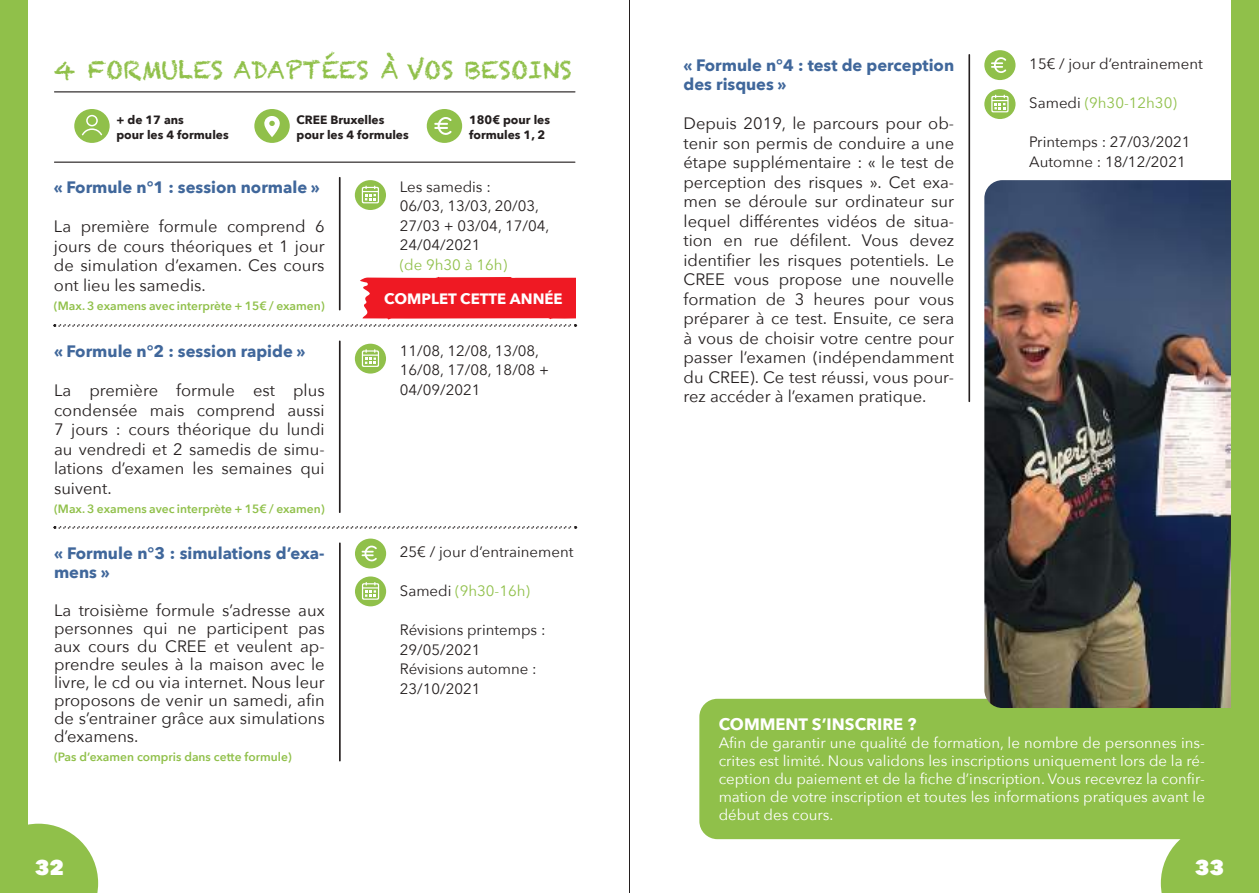
<style>
.page{position:relative;width:1259px;height:893px;background:#fff}
.page>*{position:absolute;margin:0;border:0;box-sizing:border-box;transform-origin:0 0}
.t1{font:24px "Chalkduster";color:#90c04a}
.t2{font:800 21px "Avenir Next";color:#fff}
.t3{font:16.5px/19.5px "Avenir Next";color:#241f1f;text-align:justify}
.t4{font:700 16.5px/19.5px "Avenir Next";color:#40679b}
.t5{font:700 16.5px "Avenir Next";color:#fff}
.t6{font:15px/18px "Avenir Next";color:#fff;text-align:justify}
.t7{font:15px/19.5px "Avenir Next";color:#241f1f}
.t8{font:15px "Avenir Next";color:#90c04a}
.t9{font:700 15px "Avenir Next";color:#fff}
.t10{font:600 12px "Avenir Next";color:#90c04a}
.t11{font:700 12px/15px "Avenir Next";color:#241f1f}
.s1{color:#241f1f}
</style>
<div class="page">
<div style="left:0;top:0;width:27px;height:893px;background:#90c04a"></div>
<hr style="left:54px;top:91px;width:521px;height:1px;background:#241f1f">
<hr style="left:54px;top:162px;width:521px;height:1px;background:#241f1f">
<div style="left:74px;top:109px;width:36px;height:34px;background:#90c04a;border-radius:50%"></div>
<svg style="left:82px;top:115px;width:20px;height:20px"></svg>
<div style="left:427px;top:109px;width:35px;height:34px;background:#90c04a;border-radius:50%"></div>
<svg style="left:434px;top:117px;width:18px;height:18px"></svg>
<div style="left:254px;top:109px;width:36px;height:34px;background:#90c04a;border-radius:50%"></div>
<svg style="left:264px;top:116px;width:16px;height:21px"></svg>
<div style="left:355px;top:180px;width:31px;height:30px;background:#90c04a;border-radius:50%"></div>
<svg style="left:362px;top:186px;width:17px;height:17px"></svg>
<hr style="left:339px;top:177px;width:1px;height:133px;background:#241f1f">
<div style="left:355px;top:344px;width:31px;height:30px;background:#90c04a;border-radius:50%"></div>
<svg style="left:362px;top:349px;width:17px;height:18px"></svg>
<hr style="left:339px;top:340px;width:2px;height:173px;background:#241f1f">
<svg style="left:53px;top:526px;width:524px;height:3px"></svg>
<div style="left:355px;top:576px;width:31px;height:30px;background:#90c04a;border-radius:50%"></div>
<svg style="left:362px;top:582px;width:17px;height:18px"></svg>
<hr style="left:339px;top:542px;width:2px;height:219px;background:#241f1f">
<div style="left:355px;top:539px;width:31px;height:29px;background:#90c04a;border-radius:50%"></div>
<svg style="left:361px;top:546px;width:16px;height:15px"></svg>
<div style="left:984px;top:89px;width:31px;height:30px;background:#90c04a;border-radius:50%"></div>
<svg style="left:991px;top:95px;width:17px;height:17px"></svg>
<hr style="left:968px;top:54px;width:2px;height:348px;background:#241f1f">
<div style="left:984px;top:50px;width:31px;height:30px;background:#90c04a;border-radius:50%"></div>
<svg style="left:991px;top:57px;width:15px;height:16px"></svg>
<div style="left:699px;top:699px;width:533px;height:140px;background:#90c04a"></div>
<img style="left:984px;top:180px;width:248px;height:528px">
<div style="left:1232px;top:0;width:27px;height:893px;background:#90c04a"></div>
<svg style="left:27px;top:824px;width:71px;height:69px;background:#a0c965"></svg>
<div style="left:1160px;top:824px;width:72px;height:69px;background:#90c04a"></div>
<hr style="left:629px;top:0;width:1px;height:893px;background:#241f1f">
<svg style="left:53px;top:277px;width:525px;height:50px"></svg>
<div style="left:576px;top:275px;width:25px;height:45px;background:#fff"></div>
<h1 class="t1" style="left:54px;top:55px;width:519px">4 FORMULES ADAPTÉES À VOS BESOINS</h1>
<p class="t11" style="left:116px;top:113px;width:114px">+ de 17 ans<br>pour les 4 formules</p>
<p class="t11" style="left:296px;top:113px;width:114px">CREE Bruxelles pour les 4 formules</p>
<p class="t11" style="left:469px;top:113px;width:82px">180€ pour les formules 1, 2</p>
<p class="t4" style="left:54px;top:178px;width:267px">« Formule n°1 : session normale »</p>
<p class="t3" style="left:54px;top:216px;width:272px">La première formule comprend 6 jours de cours théoriques et 1 jour de simulation d’examen. Ces cours ont lieu les samedis.</p>
<p class="t10" style="left:54px;top:296px;width:272px">(Max. 3 examens avec interprète + 15€ / examen)</p>
<p class="t4" style="left:54px;top:341px;width:253px">« Formule n°2 : session rapide »</p>
<p class="t3" style="left:54px;top:380px;width:272px">La première formule est plus condensée mais comprend aussi 7 jours : cours théorique du lundi au vendredi et 2 samedis de simu&shy;lations d’examen les semaines qui suivent.</p>
<p class="t10" style="left:54px;top:499px;width:272px">(Max. 3 examens avec interprète + 15€ / examen)</p>
<p class="t4" style="left:54px;top:543px;width:272px">« Formule n°3 : simulations d’exa&shy;mens »</p>
<p class="t3" style="left:54px;top:600px;width:272px;line-height:18px">La troisième formule s’adresse aux personnes qui ne participent pas aux cours du CREE et veulent ap&shy;prendre seules à la maison avec le livre, le cd ou via internet. Nous leur proposons de venir un samedi, afin de s’entrainer grâce aux simulations d’examens.</p>
<p class="t10" style="left:54px;top:747px;width:239px">(Pas d’examen compris dans cette formule)</p>
<p class="t7" style="left:400px;top:176px;width:151px">Les samedis :<br>06/03, 13/03, 20/03,<br>27/03 + 03/04, 17/04,<br>24/04/2021</p>
<p class="t8" style="left:400px;top:252px;width:109px">(de 9h30 à 16h)</p>
<p class="t9" style="left:384px;top:285px;width:180px">COMPLET CETTE ANNÉE</p>
<p class="t7" style="left:400px;top:340px;width:151px">11/08, 12/08, 13/08,<br>16/08, 17/08, 18/08 +<br>04/09/2021</p>
<p class="t7" style="left:400px;top:542px;width:175px">25€ / jour d’entrainement</p>
<p class="t8" style="left:400px;top:579px;width:132px"><span class="s1">Samedi</span> (9h30-16h)</p>
<p class="t7" style="left:400px;top:620px;width:147px">Révisions printemps :<br>29/05/2021<br>Révisions automne :<br>23/10/2021</p>
<p class="t4" style="left:683px;top:55px;width:272px">« Formule n°4 : test de perception des risques »</p>
<p class="t3" style="left:683px;top:113px;width:272px">Depuis 2019, le parcours pour ob&shy;tenir son permis de conduire a une étape supplémentaire : « le test de perception des risques ». Cet exa&shy;men se déroule sur ordinateur sur lequel différentes vidéos de situa&shy;tion en rue défilent. Vous devez identifier les risques potentiels. Le CREE vous propose une nouvelle formation de 3 heures pour vous préparer à ce test. Ensuite, ce sera à vous de choisir votre centre pour passer l’examen (indépendamment du CREE). Ce test réussi, vous pour&shy;rez accéder à l’examen pratique.</p>
<p class="t7" style="left:1029px;top:53px;width:175px">15€ / jour d’entrainement</p>
<p class="t8" style="left:1029px;top:90px;width:149px"><span class="s1">Samedi</span> (9h30-12h30)</p>
<p class="t7" style="left:1029px;top:131px;width:163px">Printemps : 27/03/2021<br>Automne : 18/12/2021</p>
<p class="t5" style="left:718px;top:710px;width:199px">COMMENT S’INSCRIRE ?</p>
<p class="t6" style="left:718px;top:733px;width:488px">Afin de garantir une qualité de formation, le nombre de personnes ins&shy;crites est limité. Nous validons les inscriptions uniquement lors de la ré&shy;ception du paiement et de la fiche d’inscription. Vous recevrez la confir&shy;mation de votre inscription et toutes les informations pratiques avant le début des cours.</p>
<p class="t2" style="left:35px;top:854px;width:31px">32</p>
<p class="t2" style="left:1194px;top:854px;width:31px">33</p>
</div>
